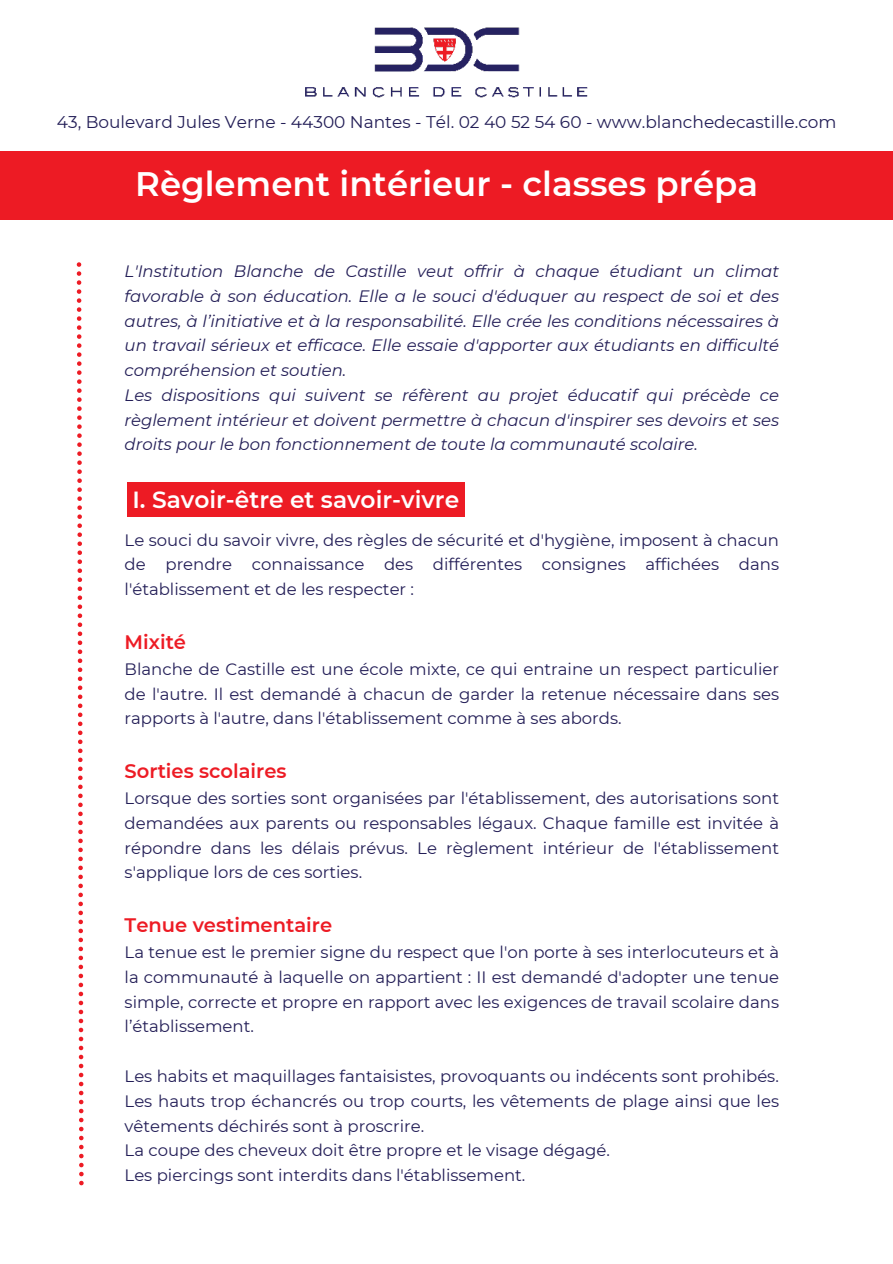
<style>
.page{position:relative;width:893px;height:1264px;background:#fff}
.page>*{position:absolute;margin:0;border:0;box-sizing:border-box;transform-origin:0 0}
.t1{font:600 33.9px "Montserrat";color:#fff}
.t2{font:600 23.4px "Montserrat";color:#fff}
.t3{font:600 19.5px "Montserrat";color:#ed1b24}
.t4{font:16.95px "Montserrat";color:#231e57}
.t5{font:16.5px/24.8px "Montserrat";color:#231e57;text-align:justify}
.t6{font:italic 16.5px/24.8px "Montserrat";color:#231e57}
</style>
<div class="page">
<img style="left:305px;top:27px;width:283px;height:71px">
<div style="left:0;top:152px;width:892px;height:68px;background:#ed1b24"></div>
<svg style="left:77px;top:262px;width:7px;height:923px"></svg>
<div style="left:127px;top:482px;width:338px;height:35px;background:#ed1b24"></div>
<p class="t4" style="left:57px;top:111px;width:781px">43, Boulevard Jules Verne - 44300 Nantes - Tél. 02 40 52 54 60 - www.blanchedecastille.com</p>
<h1 class="t1" style="left:135px;top:160px;width:624px">Règlement intérieur - classes prépa</h1>
<p class="t6" style="left:125px;top:258px;width:656px">L'Institution Blanche de Castille veut offrir à chaque étudiant un climat favorable à son éducation. Elle a le souci d'éduquer au respect de soi et des autres, à l’initiative et à la responsabilité. Elle crée les conditions nécessaires à un travail sérieux et efficace. Elle essaie d'apporter aux étudiants en difficulté compréhension et soutien.<br>Les dispositions qui suivent se réfèrent au projet éducatif qui précède ce règlement intérieur et doivent permettre à chacun d'inspirer ses devoirs et ses droits pour le bon fonctionnement de toute la communauté scolaire.</p>
<h2 class="t2" style="left:132px;top:482px;width:328px">I. Savoir-être et savoir-vivre</h2>
<p class="t5" style="left:125px;top:526px;width:656px">Le souci du savoir vivre, des règles de sécurité et d'hygiène, imposent à chacun de prendre connaissance des différentes consignes affichées dans l'établissement et de les respecter :</p>
<p class="t3" style="left:125px;top:628px;width:63px">Mixité</p>
<p class="t5" style="left:125px;top:656px;width:656px">Blanche de Castille est une école mixte, ce qui entraine un respect particulier de l'autre. Il est demandé à chacun de garder la retenue nécessaire dans ses rapports à l'autre, dans l'établissement comme à ses abords.</p>
<p class="t3" style="left:125px;top:757px;width:163px">Sorties scolaires</p>
<p class="t5" style="left:125px;top:785px;width:656px">Lorsque des sorties sont organisées par l'établissement, des autorisations sont demandées aux parents ou responsables légaux. Chaque famille est invitée à répondre dans les délais prévus. Le règlement intérieur de l'établissement s'applique lors de ces sorties.</p>
<p class="t3" style="left:125px;top:911px;width:209px">Tenue vestimentaire</p>
<p class="t5" style="left:125px;top:939px;width:656px">La tenue est le premier signe du respect que l'on porte à ses interlocuteurs et à la communauté à laquelle on appartient : II est demandé d'adopter une tenue simple, correcte et propre en rapport avec les exigences de travail scolaire dans l’établissement.</p>
<p class="t5" style="left:125px;top:1063px;width:656px;text-align:left">Les habits et maquillages fantaisistes, provoquants ou indécents sont prohibés.<br>Les hauts trop échancrés ou trop courts, les vêtements de plage ainsi que les vêtements déchirés sont à proscrire.<br>La coupe des cheveux doit être propre et le visage dégagé.<br>Les piercings sont interdits dans l'établissement.</p>
</div>
